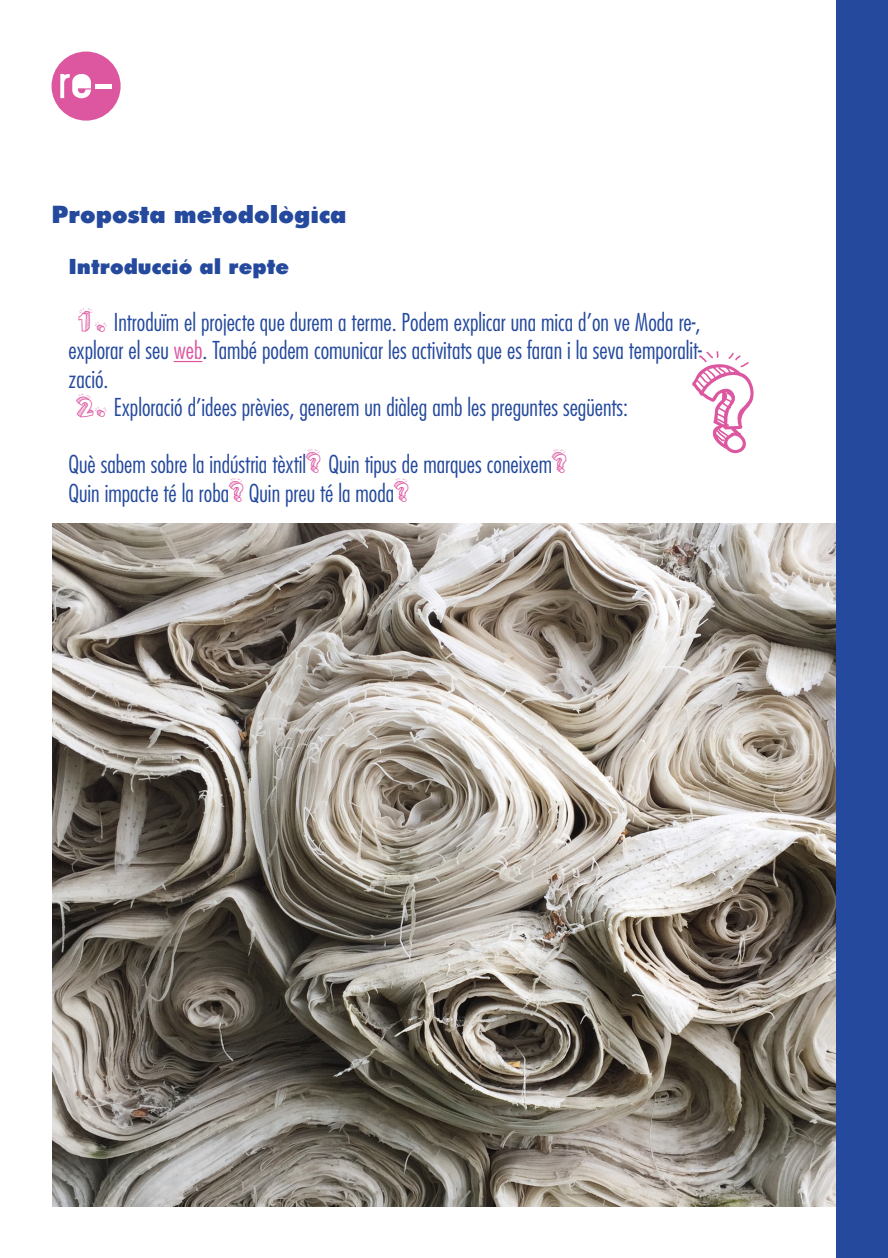
<style>
.page{position:relative;width:888px;height:1258px;background:#fff}
.page>*{position:absolute;margin:0;border:0;box-sizing:border-box;transform-origin:0 0}
.t1{font:127.5px "Sketch 3 D";color:#dc57a0}
.t2{font:300 condensed 24px/28.5px "Futura";color:#24499d;text-align:justify}
.t3{font:900 24px "Futura";color:#24499d}
.t4{font:900 21px "Futura";color:#24499d}
.s1{font-family:"Sketch 3 D";font-weight:400;font-stretch:normal;font-size:30px;color:#dc57a0}
.s2{color:#dc57a0}
</style>
<div class="page">
<div style="left:51px;top:51px;width:70px;height:70px;background:#dc57a0;border-radius:50%"></div>
<svg style="left:60px;top:74px;width:31px;height:24px"></svg>
<hr style="left:95px;top:84px;width:17px;height:4px;background:#fff">
<div style="left:836px;top:0;width:52px;height:1258px;background:#24499d"></div>
<svg style="left:174px;top:361px;width:28px;height:1px"></svg>
<img style="left:52px;top:524px;width:784px;height:682px">
<p class="t3" style="left:51px;top:198px;width:296px">Proposta metodològica</p>
<p class="t4" style="left:68px;top:251px;width:222px">Introducció al repte</p>
<p class="t2" style="left:68px;top:307px;width:635px;text-indent:7px"><span class="s1">1.</span> Introduïm el projecte que durem a terme. Podem explicar una mica d’on ve Moda re-, explorar el seu <span class="s2">web</span>. També podem comunicar les activitats que es faran i la seva temporalit&shy;zació.</p>
<p class="t2" style="left:76px;top:393px;width:554px"><span class="s1">2.</span> Exploració d’idees prèvies, generem un diàleg amb les preguntes següents:</p>
<p class="t2" style="left:68px;top:450px;width:500px">Què sabem sobre la indústria tèxtil<span class="s1">?</span> Quin tipus de marques coneixem<span class="s1">?</span></p>
<p class="t2" style="left:68px;top:478px;width:342px">Quin impacte té la roba<span class="s1">?</span> Quin preu té la moda<span class="s1">?</span></p>
<p class="t1" style="left:693px;top:340px;width:64px">?</p>
</div>
